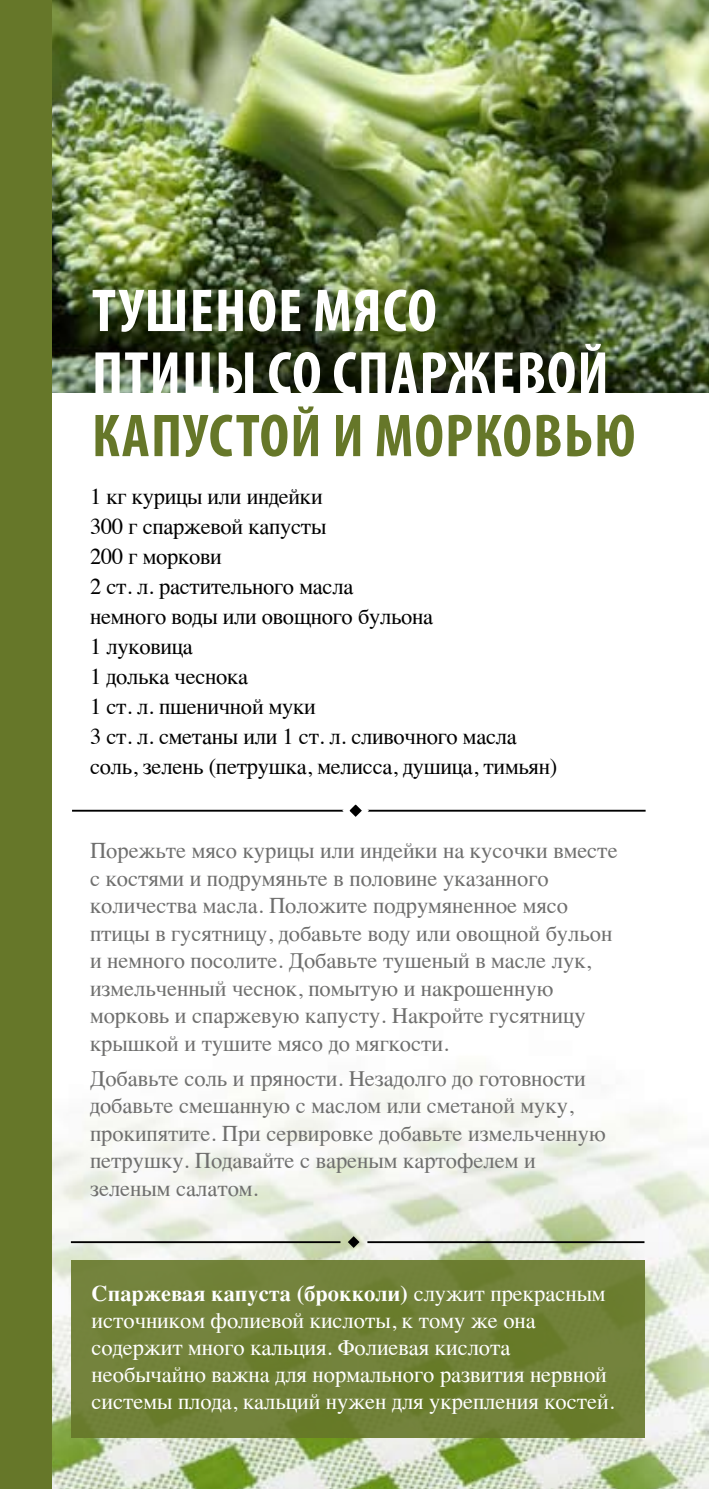
<style>
.page{position:relative;width:709px;height:1489px;background:#fff}
.page>*{position:absolute;margin:0;border:0;box-sizing:border-box;transform-origin:0 0}
.t1{font:700 condensed 61px/62.5px "Myriad Pro";letter-spacing:.02em;color:#fff}
.t2{font:700 condensed 61px "Myriad Pro";letter-spacing:.02em;color:#667729}
.t3{font:22.5px/27.5px "Times";color:#6f6f6e}
.t4{font:22.5px/30px "Times";letter-spacing:-.01em;color:#000}
.t5{font:22.5px/27px "Times";color:#fff}
.s1{font-weight:700}
</style>
<div class="page">
<img style="left:52px;top:1085px;width:657px;height:403px">
<img style="left:52px;top:0;width:657px;height:393px">
<div style="left:0;top:0;width:52px;height:1488px;background:#667729"></div>
<hr style="left:72px;top:809px;width:573px;height:2px;background:#000">
<svg style="left:339px;top:804px;width:33px;height:13px"></svg>
<svg style="left:71px;top:1259px;width:573px;height:178px;background:#708138"></svg>
<hr style="left:71px;top:1241px;width:269px;height:1px;background:#000">
<svg style="left:348px;top:1236px;width:11px;height:11px"></svg>
<hr style="left:367px;top:1241px;width:277px;height:1px;background:#000">
<h1 class="t1" style="left:92px;top:278px;width:518px">Тушеное мясо птицы со спаржевой</h1>
<h1 class="t2" style="left:92px;top:397px;width:545px">капустой и морковью</h1>
<p class="t4" style="left:90px;top:479px;width:468px">1 кг курицы или индейки<br>300 г спаржевой капусты<br>200 г моркови<br>2 ст. л. растительного масла<br>немного воды или овощного бульона<br>1 луковица<br>1 долька чеснока<br>1 ст. л. пшеничной муки<br>3 ст. л. сметаны или 1 ст. л. сливочного масла соль, зелень (петрушка, мелисса, душица, тимьян)</p>
<p class="t3" style="left:90px;top:834px;width:529px">Порежьте мясо курицы или индейки на кусочки вместе с костями и подрумяньте в половине указанного количества масла. Положите подрумяненное мясо птицы в гусятницу, добавьте воду или овощной бульон и немного посолите. Добавьте тушеный в масле лук, измельченный чеснок, помытую и накрошенную морковь и спаржевую капусту. Накройте гусятницу крышкой и тушите мясо до мягкости.</p>
<p class="t3" style="left:90px;top:1062px;width:517px">Добавьте соль и пряности. Незадолго до готовности добавьте смешанную с маслом или сметаной муку, прокипятите. При сервировке добавьте измельченную петрушку. Подавайте с вареным картофелем и зеленым салатом.</p>
<p class="t5" style="left:92px;top:1277px;width:524px"><span class="s1">Спаржевая капуста (брокколи)</span> служит прекрасным источником фолиевой кислоты, к тому же она содержит много кальция. Фолиевая кислота необычайно важна для нормального развития нервной системы плода, кальций нужен для укрепления костей.</p>
</div>
